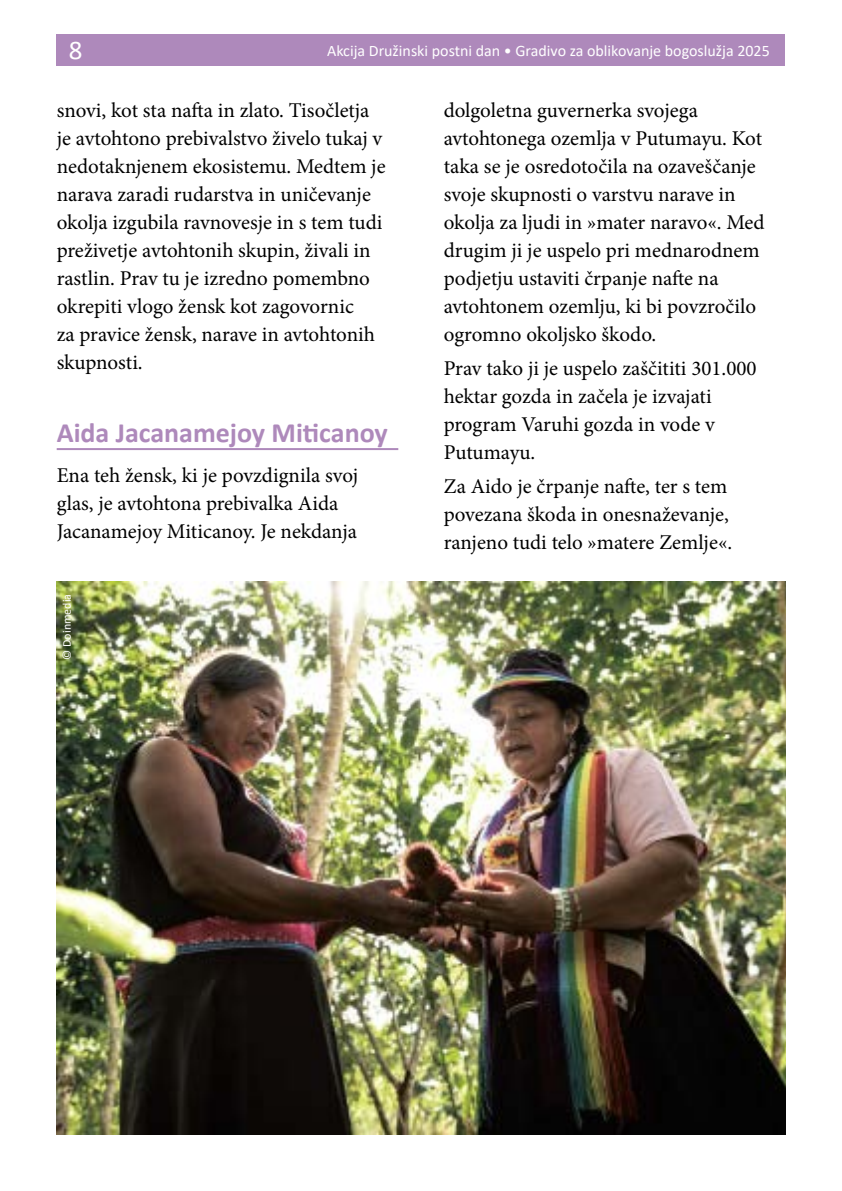
<style>
.page{position:relative;width:842px;height:1191px;background:#fff}
.page>*{position:absolute;margin:0;border:0;box-sizing:border-box;transform-origin:0 0}
.t1{font:700 28px "Calibri";color:#ae89bb}
.t2{font:27px "Calibri";color:#fff}
.t3{font:21px/28px "Minion Pro";letter-spacing:-.005em;color:#000}
.t4{font:16px "Calibri";color:#fff}
.t5{font:12px "Calibri";color:#fff}
</style>
<div class="page">
<div style="left:57px;top:35px;width:728px;height:31px;background:#ae89bb"></div>
<hr style="left:57px;top:448px;width:341px;height:2px;background:#ae89bb">
<img style="left:57px;top:581px;width:728px;height:553px">
<p class="t2" style="left:69px;top:31px;width:15px">8</p>
<p class="t4" style="left:327px;top:40px;width:444px">Akcija Družinski postni dan • Gradivo za oblikovanje bogoslužja 2025</p>
<p class="t3" style="left:57px;top:97px;width:330px">snovi, kot sta nafta in zlato. Tisočletja je avtohtono prebivalstvo živelo tukaj v nedotaknjenem ekosistemu. Medtem je narava zaradi rudarstva in uničevanje okolja izgubila ravnovesje in s tem tudi preživetje avtohtonih skupin, živali in rastlin. Prav tu je izredno pomembno okrepiti vlogo žensk kot zagovornic<br>za pravice žensk, narave in avtohtonih skupnosti.</p>
<h1 class="t1" style="left:57px;top:413px;width:333px">Aida Jacanamejoy Miticanoy</h1>
<p class="t3" style="left:57px;top:461px;width:303px">Ena teh žensk, ki je povzdignila svoj glas, je avtohtona prebivalka Aida<br>Jacanamejoy Miticanoy. Je nekdanja</p>
<p class="t5" style="left:58px;top:659px;width:67px;rotate:-90deg">© Doinmedia</p>
<p class="t3" style="left:444px;top:97px;width:322px">dolgoletna guvernerka svojega avtohtonega ozemlja v Putumayu. Kot taka se je osredotočila na ozaveščanje svoje skupnosti o varstvu narave in okolja za ljudi in »mater naravo«. Med drugim ji je uspelo pri mednarodnem podjetju ustaviti črpanje nafte na avtohtonem ozemlju, ki bi povzročilo ogromno okoljsko škodo.</p>
<p class="t3" style="left:444px;top:354px;width:314px">Prav tako ji je uspelo zaščititi 301.000 hektar gozda in začela je izvajati program Varuhi gozda in vode v<br>Putumayu.</p>
<p class="t3" style="left:444px;top:472px;width:290px">Za Aido je črpanje nafte, ter s tem povezana škoda in onesnaževanje, ranjeno tudi telo »matere Zemlje«.</p>
</div>
